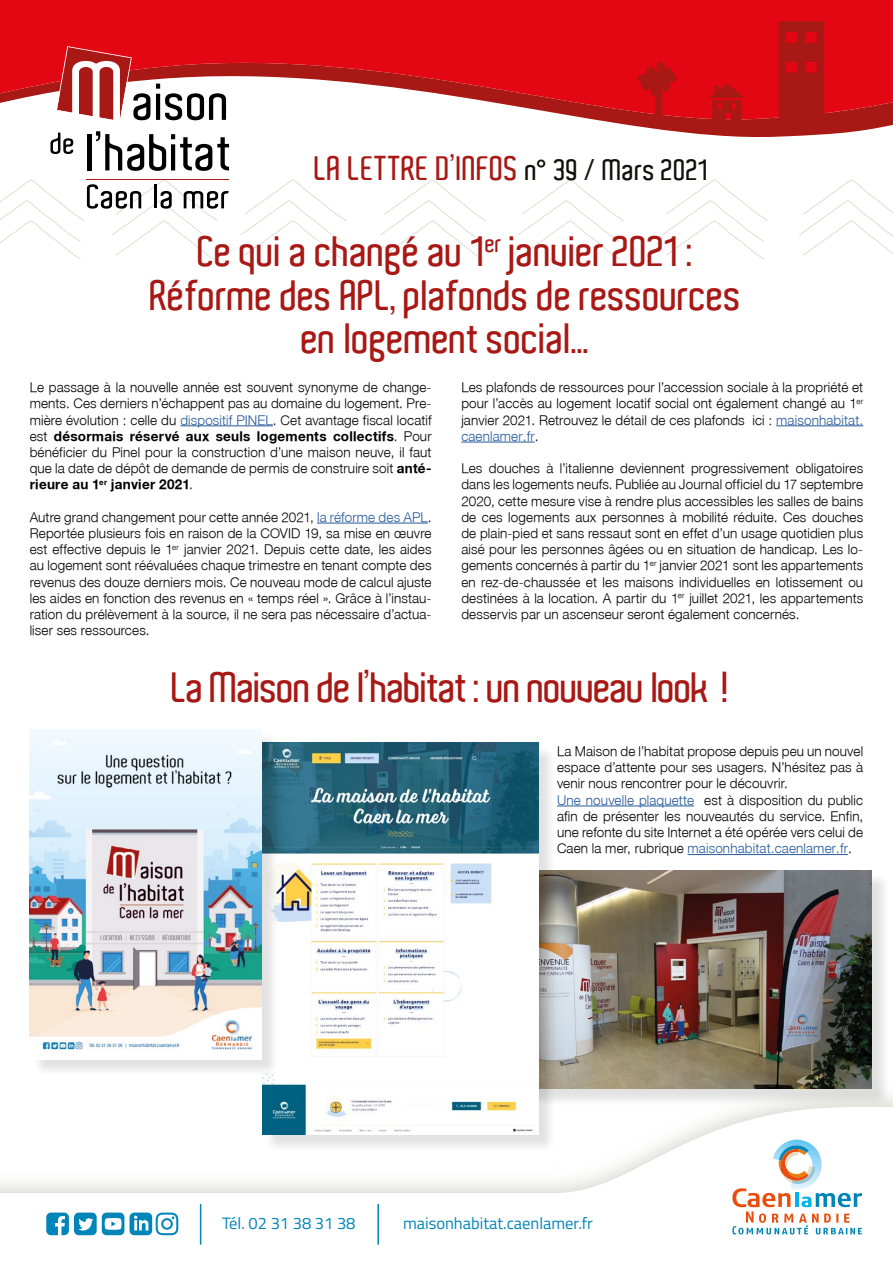
<style>
.page{position:relative;width:893px;height:1263px;background:#fff}
.page>*{position:absolute;margin:0;border:0;box-sizing:border-box;transform-origin:0 0}
.t1{font:600 41.25px/43.5px "Aldo";letter-spacing:-.015em;color:#a81815;text-align:center}
.t2{font:600 41.25px "Aldo";letter-spacing:-.035em;color:#a81815}
.t3{font:600 33px "Aldo";color:#a81815}
.t4{font:16.5px "Titillium";color:#0085b9}
.t5{font:300 13.5px/16.2px "Helvetica Neue 45";letter-spacing:.01em;color:#000;text-align:justify}
.t6{font:700 13.5px "Helvetica Neue 75";letter-spacing:.02em;color:#000}
.s1{font-size:28.5px;color:#12110c}
.s2{color:#275b9b}
.s3{font-family:"Helvetica Neue 45";font-weight:300}
.s4{font-family:"Helvetica Neue 75";font-weight:700}
</style>
<div class="page">
<svg style="left:240px;top:179px;width:106px;height:80px"></svg>
<svg style="left:380px;top:179px;width:106px;height:80px"></svg>
<svg style="left:518px;top:179px;width:106px;height:80px"></svg>
<svg style="left:662px;top:179px;width:106px;height:80px"></svg>
<svg style="left:799px;top:179px;width:94px;height:76px"></svg>
<svg style="left:58px;top:125px;width:835px;height:18px"></svg>
<svg style="left:0;top:0;width:893px;height:125px;fill:#e30613"></svg>
<svg style="left:779px;top:21px;width:45px;height:106px;background:#ae1614"></svg>
<svg style="left:637px;top:61px;width:40px;height:57px;background:#c70e14"></svg>
<svg style="left:708px;top:83px;width:37px;height:39px"></svg>
<svg style="left:0;top:179px;width:229px;height:80px"></svg>
<hr style="left:87px;top:179px;width:142px;height:1px;background:#a81815">
<svg style="left:56px;top:46px;width:170px;height:76px"></svg>
<svg style="left:50px;top:133px;width:23px;height:21px"></svg>
<hr style="left:87px;top:134px;width:4px;height:36px;background:#000">
<svg style="left:96px;top:131px;width:133px;height:40px"></svg>
<hr style="left:180px;top:425px;width:93px;height:1px;background:#275b9b">
<hr style="left:317px;top:523px;width:111px;height:1px;background:#275b9b">
<hr style="left:776px;top:425px;width:87px;height:1px;background:#275b9b">
<hr style="left:461px;top:442px;width:74px;height:1px;background:#275b9b">
<hr style="left:557px;top:806px;width:137px;height:1px;background:#275b9b">
<hr style="left:688px;top:854px;width:160px;height:1px;background:#275b9b">
<svg style="left:50px;top:1134px;width:621px;height:111px"></svg>
<svg style="left:671px;top:1095px;width:222px;height:139px"></svg>
<svg style="left:102px;top:1212px;width:22px;height:23px"></svg>
<svg style="left:0;top:1141px;width:97px;height:94px"></svg>
<svg style="left:105px;top:1141px;width:122px;height:94px"></svg>
<hr style="left:200px;top:1204px;width:1px;height:40px;background:#0085b9">
<hr style="left:377px;top:1204px;width:2px;height:40px;background:#0085b9">
<div style="left:511px;top:872px;width:379px;height:235px;background:#000;opacity:.12"></div>
<img style="left:557px;top:870px;width:315px;height:218px">
<div style="left:265px;top:745px;width:292px;height:408px;background:#000;opacity:.12"></div>
<img style="left:262px;top:743px;width:276px;height:391px">
<div style="left:32px;top:732px;width:248px;height:346px;background:#000;opacity:.12"></div>
<img style="left:30px;top:730px;width:231px;height:329px">
<h2 class="t3" style="left:315px;top:149px;width:396px">LA LETTRE D’INFOS <span class="s1">n° 39 / Mars 2021</span></h2>
<h1 class="t1" style="left:150px;top:230px;width:594px">Ce qui a changé au 1<sup>er</sup> janvier 2021 :<br>Réforme des APL, plafonds de ressources en logement social…</h1>
<p class="t5" style="left:30px;top:379px;width:403px">Le passage à la nouvelle année est souvent synonyme de change&shy;ments. Ces derniers n’échappent pas au domaine du logement. Pre&shy;mière évolution : celle du <span class="s2">dispositif PINEL</span>. Cet avantage fiscal locatif</p>
<p class="t6" style="left:30px;top:427px;width:403px"><span class="s3">est</span> désormais réservé aux seuls logements collectifs<span class="s3">. Pour</span></p>
<p class="t5" style="left:30px;top:444px;width:403px">bénéficier du Pinel pour la construction d’une maison neuve, il faut que la date de dépôt de demande de permis de construire soit <span class="s4">anté-</span></p>
<p class="t6" style="left:30px;top:476px;width:165px">rieure au 1<sup>er</sup> janvier 2021<span class="s3">.</span></p>
<p class="t5" style="left:30px;top:508px;width:403px">Autre grand changement pour cette année 2021, <span class="s2">la réforme des APL</span>.<br>Reportée plusieurs fois en raison de la COVID 19, sa mise en œuvre est effective depuis le 1<sup>er</sup> janvier 2021. Depuis cette date, les aides au logement sont réévaluées chaque trimestre en tenant compte des revenus des douze derniers mois. Ce nouveau mode de calcul ajuste les aides en fonction des revenus en « temps réel ». Grâce à l’instau&shy;ration du prélèvement à la source, il ne sera pas nécessaire d’actua&shy;liser ses ressources.</p>
<p class="t5" style="left:461px;top:379px;width:403px">Les plafonds de ressources pour l’accession sociale à la propriété et pour l’accès au logement locatif social ont également changé au 1<sup>er </sup>janvier 2021. Retrouvez le détail de ces plafonds ici : <span class="s2">maisonhabitat. caenlamer.fr</span>.</p>
<p class="t5" style="left:461px;top:460px;width:403px">Les douches à l’italienne deviennent progressivement obligatoires dans les logements neufs. Publiée au Journal officiel du 17 septembre 2020, cette mesure vise à rendre plus accessibles les salles de bains de ces logements aux personnes à mobilité réduite. Ces douches de plain-pied et sans ressaut sont en effet d’un usage quotidien plus aisé pour les personnes âgées ou en situation de handicap. Les lo&shy;gements concernés à partir du 1<sup>er</sup> janvier 2021 sont les appartements en rez-de-chaussée et les maisons individuelles en lotissement ou destinées à la location. A partir du 1<sup>er</sup> juillet 2021, les appartements desservis par un ascenseur seront également concernés.</p>
<h1 class="t2" style="left:172px;top:664px;width:559px">La Maison de l’habitat : un nouveau look !</h1>
<p class="t5" style="left:557px;top:743px;width:308px;text-align:left">La Maison de l’habitat propose depuis peu un nouvel espace d’attente pour ses usagers. N’hésitez pas à venir nous rencontrer pour le découvrir.<br><span class="s2">Une nouvelle plaquette</span> est à disposition du public afin de présenter les nouveautés du service. Enfin, une refonte du site Internet a été opérée vers celui de Caen la mer, rubrique <span class="s2">maisonhabitat.caenlamer.fr</span>.</p>
<p class="t4" style="left:222px;top:1211px;width:135px">Tél. 02 31 38 31 38</p>
<p class="t4" style="left:403px;top:1211px;width:191px">maisonhabitat.caenlamer.fr</p>
</div>
